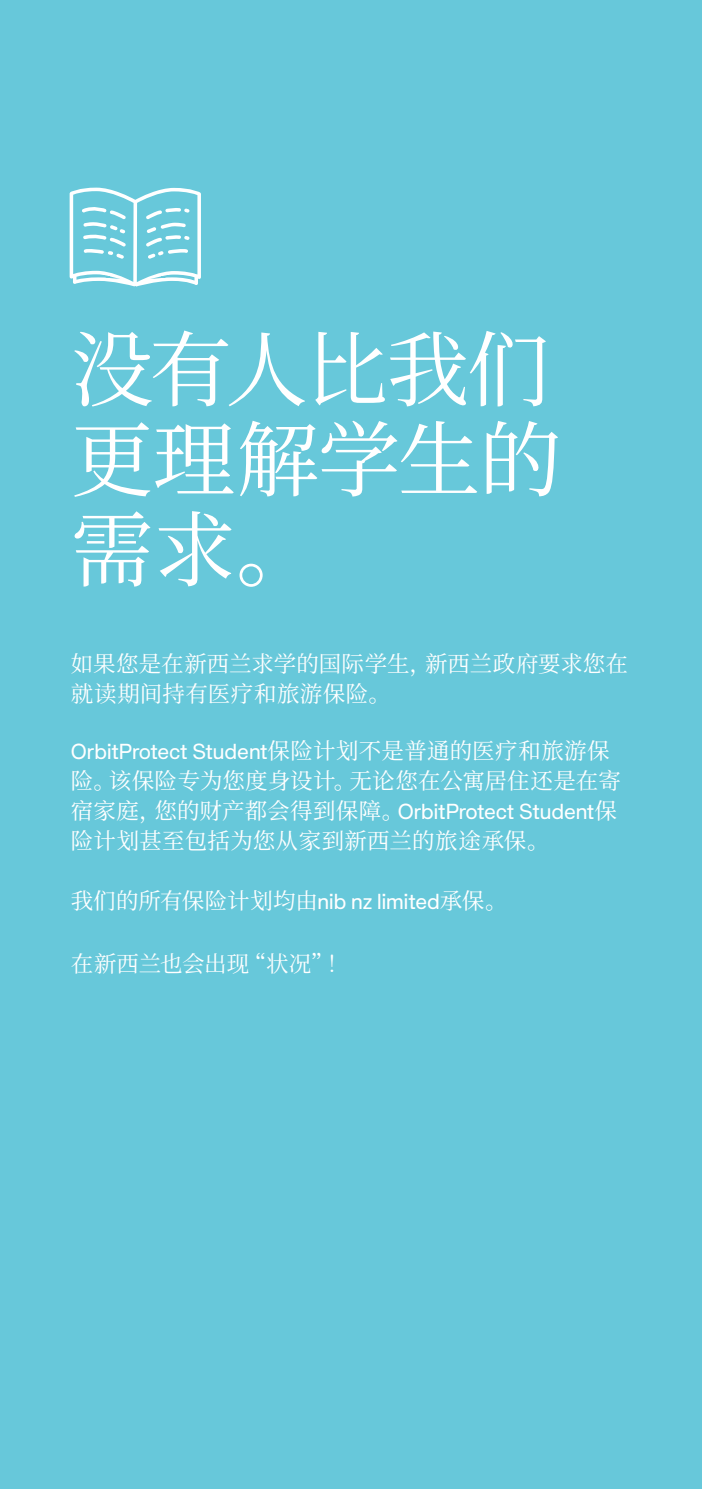
<style>
.page{position:relative;width:702px;height:1489px;background:#fff}
.page>*{position:absolute;margin:0;border:0;box-sizing:border-box;transform-origin:0 0}
.t1{font:200 82.5px/90px "Source Han Serif SCVF";letter-spacing:-.015em;color:#fff}
.t2{font:200 22.5px/30px "Source Han Serif SCVF";letter-spacing:.005em;color:#fff}
.t3{font:20px "HK Requisite";letter-spacing:-.005em;color:#fff}
.s1{font-family:"Source Han Serif SCVF";font-weight:200;font-size:22.5px}
.s2{font-family:"HK Requisite";font-weight:400;font-size:20px}
</style>
<div class="page">
<div style="left:0;top:0;width:702px;height:1488px;background:#67c8da"></div>
<svg style="left:69px;top:187px;width:132px;height:100px"></svg>
<h1 class="t1" style="left:71px;top:326px;width:492px">没有人比我们更理解学生的需求。</h1>
<p class="t2" style="left:71px;top:648px;width:558px">如果您是在新西兰求学的国际学生，新西兰政府要求您在就读期间持有医疗和旅游保险。</p>
<p class="t3" style="left:71px;top:739px;width:540px">OrbitProtect Student<span class="s1">保险计划不是普通的医疗和旅游保</span></p>
<p class="t2" style="left:71px;top:766px;width:551px">险。该保险专为您度身设计。无论您在公寓居住还是在寄</p>
<p class="t3" style="left:71px;top:799px;width:547px"><span class="s1">宿家庭，您的财产都会得到保障。</span>OrbitProtect Student<span class="s1">保</span></p>
<p class="t2" style="left:71px;top:826px;width:480px">险计划甚至包括为您从家到新西兰的旅途承保。</p>
<p class="t2" style="left:71px;top:886px;width:438px">我们的所有保险计划均由<span class="s2">nib nz limited</span>承保。</p>
<p class="t2" style="left:71px;top:948px;width:280px">在新西兰也会出现“状况”！</p>
</div>
